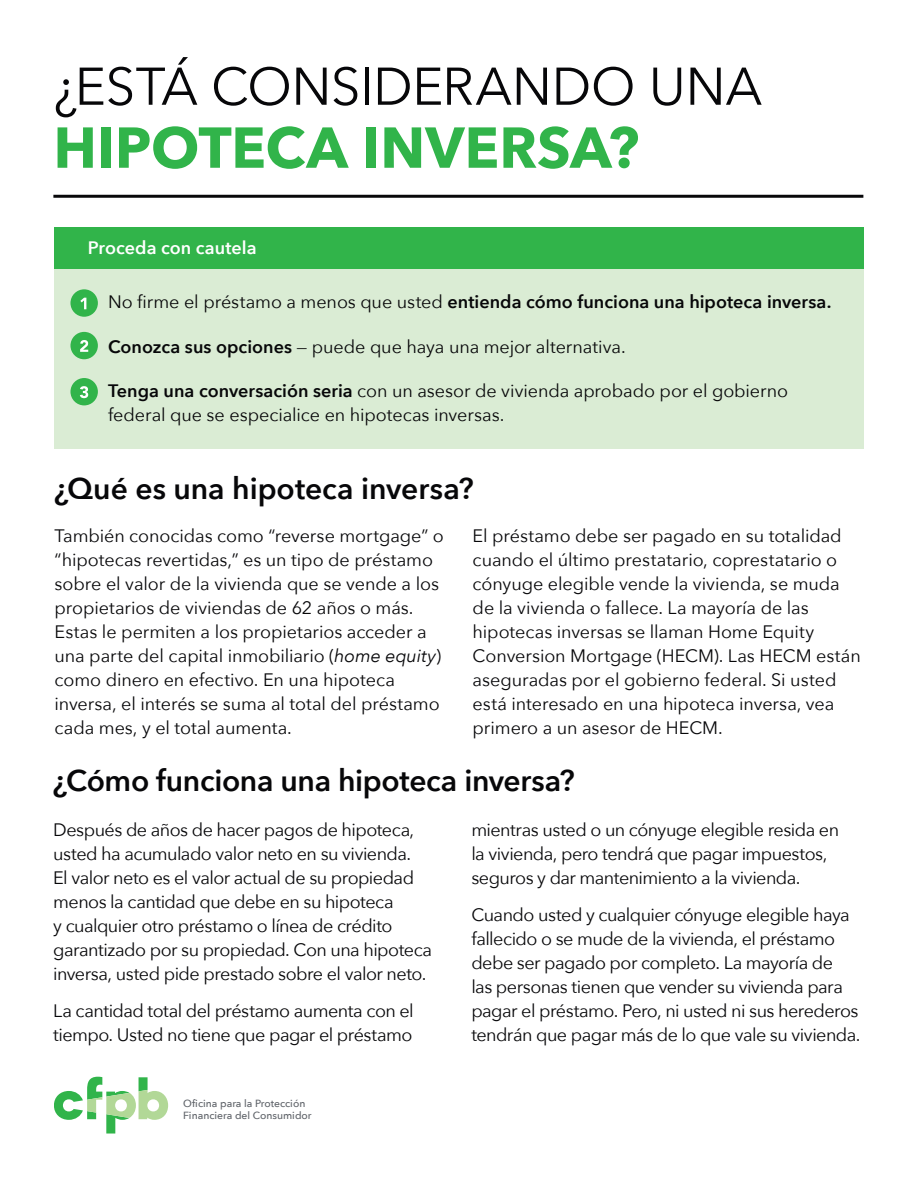
<style>
.page{position:relative;width:918px;height:1188px;background:#fff}
.page>*{position:absolute;margin:0;border:0;box-sizing:border-box;transform-origin:0 0}
.header_1{font:700 57px "Avenir Next";color:#31b44a}
.subheader{font:52.5px "Avenir Next";letter-spacing:-.005em;color:#070709}
.paragraph{font:600 30px "Avenir Next";letter-spacing:-.01em;color:#070709}
.paragraph-2{font:18px/24px "Avenir Next";letter-spacing:-.015em;color:#070709}
.numbered_list{font:18px/24px "Avenir Next";letter-spacing:-.005em;color:#070709}
.numbered_list-2{font:600 18px "Avenir Next";color:#070709}
.header_3{font:600 18px "Avenir Next";color:#fff}
.t1{font:500 10.35px/12.5px "Avenir Next";color:#5f6369}
.s1{font-weight:400}
.s2{font-weight:600}
.s3{font-style:italic}
</style>
<div class="page">
<svg style="left:54px;top:1077px;width:114px;height:57px"></svg>
<div style="left:54px;top:231px;width:810px;height:217px;background:#daecd4"></div>
<div style="left:54px;top:227px;width:810px;height:42px;background:#31b44a"></div>
<svg style="left:70px;top:332px;width:28px;height:27px"></svg>
<svg style="left:70px;top:378px;width:28px;height:27px"></svg>
<svg style="left:70px;top:289px;width:28px;height:28px"></svg>
<hr style="left:53px;top:195px;width:810px;height:3px;background:#070709">
<p class="subheader" style="left:53px;top:55px;width:710px">¿ESTÁ CONSIDERANDO UNA</p>
<p class="header_1" style="left:53px;top:113px;width:587px">HIPOTECA INVERSA?</p>
<p class="header_3" style="left:88px;top:237px;width:170px">Proceda con cautela</p>
<p class="numbered_list-2" style="left:108px;top:291px;width:725px"><span class="s1">No firme el préstamo a menos que usted</span> entienda cómo funciona una hipoteca inversa.</p>
<p class="numbered_list" style="left:108px;top:334px;width:519px"><span class="s2">Conozca sus opciones</span> — puede que haya una mejor alternativa.</p>
<p class="numbered_list" style="left:108px;top:379px;width:682px"><span class="s2">Tenga una conversación seria</span> con un asesor de vivienda aprobado por el gobierno federal que se especialice en hipotecas inversas.</p>
<p class="paragraph" style="left:54px;top:470px;width:421px">¿Qué es una hipoteca inversa?</p>
<p class="paragraph-2" style="left:55px;top:523px;width:391px">También conocidas como “reverse mortgage” o “hipotecas revertidas,” es un tipo de préstamo sobre el valor de la vivienda que se vende a los propietarios de viviendas de 62 años o más.<br>Estas le permiten a los propietarios acceder a una parte del capital inmobiliario (<span class="s3">home equity</span>) como dinero en efectivo. En una hipoteca inversa, el interés se suma al total del préstamo cada mes, y el total aumenta.</p>
<p class="paragraph-2" style="left:473px;top:523px;width:390px">El préstamo debe ser pagado en su totalidad cuando el último prestatario, coprestatario o cónyuge elegible vende la vivienda, se muda de la vivienda o fallece. La mayoría de las hipotecas inversas se llaman Home Equity Conversion Mortgage (HECM). Las HECM están aseguradas por el gobierno federal. Si usted está interesado en una hipoteca inversa, vea primero a un asesor de HECM.</p>
<p class="paragraph" style="left:53px;top:762px;width:523px">¿Cómo funciona una hipoteca inversa?</p>
<p class="paragraph-2" style="left:53px;top:817px;width:380px">Después de años de hacer pagos de hipoteca, usted ha acumulado valor neto en su vivienda.<br>El valor neto es el valor actual de su propiedad menos la cantidad que debe en su hipoteca<br>y cualquier otro préstamo o línea de crédito garantizado por su propiedad. Con una hipoteca inversa, usted pide prestado sobre el valor neto.</p>
<p class="paragraph-2" style="left:53px;top:999px;width:362px">La cantidad total del préstamo aumenta con el tiempo. Usted no tiene que pagar el préstamo</p>
<p class="paragraph-2" style="left:471px;top:817px;width:369px">mientras usted o un cónyuge elegible resida en la vivienda, pero tendrá que pagar impuestos, seguros y dar mantenimiento a la vivienda.</p>
<p class="paragraph-2" style="left:471px;top:903px;width:391px">Cuando usted y cualquier cónyuge elegible haya fallecido o se mude de la vivienda, el préstamo debe ser pagado por completo. La mayoría de<br>las personas tienen que vender su vivienda para pagar el préstamo. Pero, ni usted ni sus herederos tendrán que pagar más de lo que vale su vivienda.</p>
<p class="t1" style="left:183px;top:1097px;width:130px">Oficina para la Protección<br>Financiera del Consumidor</p>
</div>
